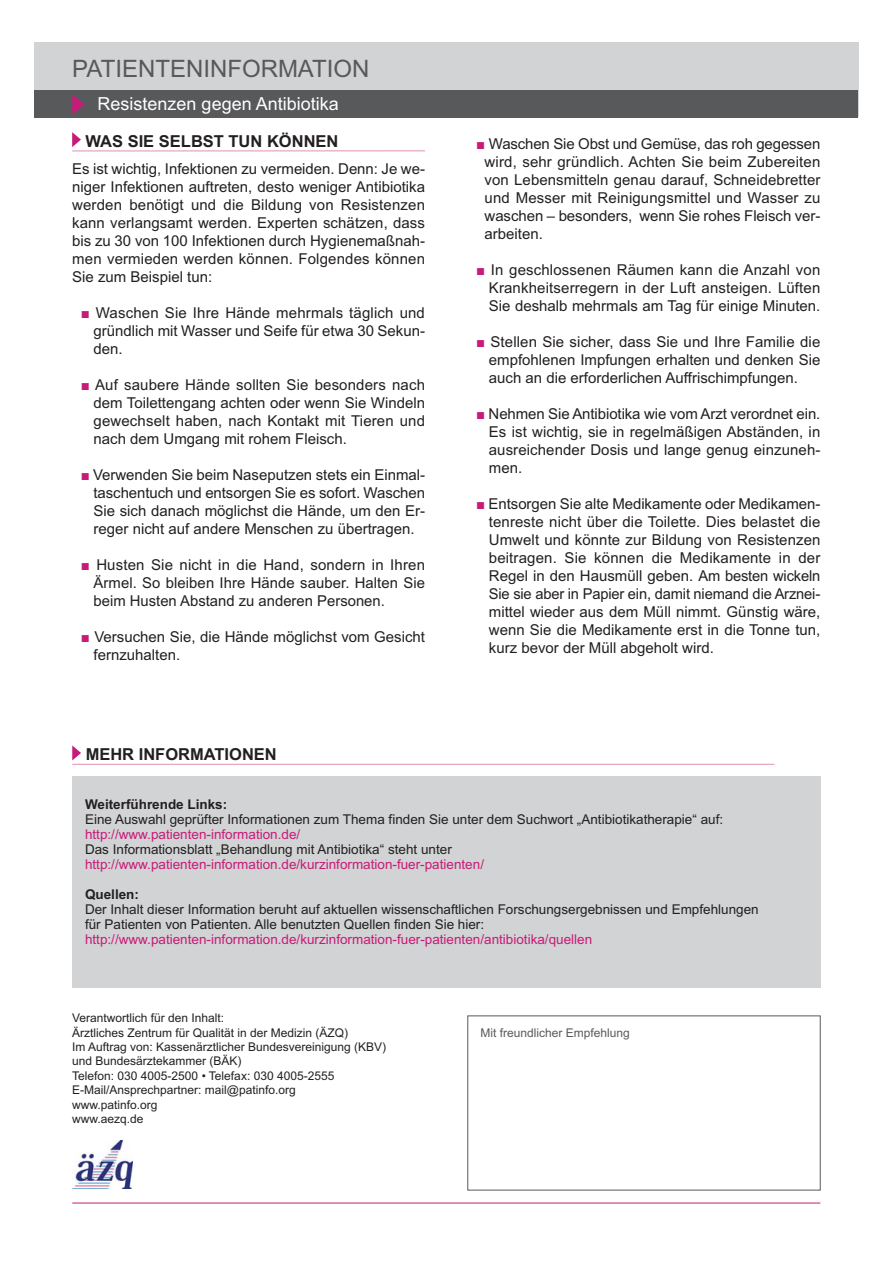
<style>
.page{position:relative;width:893px;height:1263px;background:#fff}
.page>*{position:absolute;margin:0;border:0;box-sizing:border-box;transform-origin:0 0}
.t1{font:24px "Arial";color:#58595b}
.t2{font:18px "Arial";color:#fff}
.t3{font:700 16.5px "Arial";color:#231f20}
.t4{font:15px/18px "Arial";color:#231f20;text-align:justify}
.t5{font:13.5px/15px "Arial";color:#231f20}
.t6{font:13.5px "Arial";color:#c81a78}
.t7{font:700 13.5px "Arial";color:#231f20}
.t8{font:12px/14.4px "Arial";color:#231f20}
.t9{font:12px "Arial";color:#58595b}
.s1{color:#c81a78}
</style>
<div class="page">
<div style="left:72px;top:776px;width:748px;height:212px;background:#d1d3d4"></div>
<hr style="left:72px;top:1203px;width:748px;height:1px;background:#c81a78">
<div style="left:34px;top:43px;width:825px;height:74px;background:#d1d3d4"></div>
<div style="left:34px;top:90px;width:823px;height:28px;background:#58595b"></div>
<hr style="left:72px;top:150px;width:353px;height:1px;background:#de93b1">
<svg style="left:72px;top:132px;width:9px;height:15px"></svg>
<hr style="left:72px;top:764px;width:702px;height:1px;background:#de93b1">
<svg style="left:72px;top:745px;width:9px;height:15px"></svg>
<svg style="left:72px;top:94px;width:13px;height:21px"></svg>
<img style="left:72px;top:1140px;width:60px;height:48px">
<h1 class="t1" style="left:72px;top:60px;width:299px">PATIENTENINFORMATION</h1>
<p class="t2" style="left:98px;top:97px;width:243px">Resistenzen gegen Antibiotika</p>
<p class="t3" style="left:86px;top:132px;width:254px">WAS SIE SELBST TUN KÖNNEN</p>
<p class="t4" style="left:72px;top:161px;width:354px">Es ist wichtig, Infektionen zu vermeiden. Denn: Je we&shy;niger Infektionen auftreten, desto weniger Antibiotika werden benötigt und die Bildung von Resistenzen kann verlangsamt werden. Experten schätzen, dass bis zu 30 von 100 Infektionen durch Hygienemaßnah&shy;men vermieden werden können. Folgendes können Sie zum Beispiel tun:</p>
<p class="t4" style="left:93px;top:305px;width:333px;text-indent:-13px"><span class="s1">■</span> Waschen Sie Ihre Hände mehrmals täglich und gründlich mit Wasser und Seife für etwa 30 Sekun&shy;den.</p>
<p class="t4" style="left:93px;top:377px;width:333px;text-indent:-13px"><span class="s1">■</span> Auf saubere Hände sollten Sie besonders nach dem Toilettengang achten oder wenn Sie Windeln gewechselt haben, nach Kontakt mit Tieren und nach dem Umgang mit rohem Fleisch.</p>
<p class="t4" style="left:94px;top:467px;width:333px;text-indent:-13px"><span class="s1">■</span> Verwenden Sie beim Naseputzen stets ein Einmal&shy;taschentuch und entsorgen Sie es sofort. Waschen Sie sich danach möglichst die Hände, um den Er&shy;reger nicht auf andere Menschen zu übertragen.</p>
<p class="t4" style="left:94px;top:557px;width:333px;text-indent:-13px"><span class="s1">■</span> Husten Sie nicht in die Hand, sondern in Ihren Ärmel. So bleiben Ihre Hände sauber. Halten Sie beim Husten Abstand zu anderen Personen.</p>
<p class="t4" style="left:94px;top:629px;width:333px;text-indent:-13px"><span class="s1">■</span> Versuchen Sie, die Hände möglichst vom Gesicht fernzuhalten.</p>
<p class="t4" style="left:485px;top:136px;width:337px;text-indent:-9px"><span class="s1">■</span> Waschen Sie Obst und Gemüse, das roh gegessen wird, sehr gründlich. Achten Sie beim Zubereiten von Lebensmitteln genau darauf, Schneidebretter und Messer mit Reinigungsmittel und Wasser zu waschen – besonders, wenn Sie rohes Fleisch ver&shy;arbeiten.</p>
<p class="t4" style="left:489px;top:262px;width:333px;text-indent:-13px"><span class="s1">■</span> In geschlossenen Räumen kann die Anzahl von Krankheitserregern in der Luft ansteigen. Lüften Sie deshalb mehrmals am Tag für einige Minuten.</p>
<p class="t4" style="left:489px;top:334px;width:333px;text-indent:-13px"><span class="s1">■</span> Stellen Sie sicher, dass Sie und Ihre Familie die empfohlenen Impfungen erhalten und denken Sie auch an die erforderlichen Auffrischimpfungen.</p>
<p class="t4" style="left:489px;top:406px;width:333px;text-indent:-13px"><span class="s1">■</span> Nehmen Sie Antibiotika wie vom Arzt verordnet ein.<br>Es ist wichtig, sie in regelmäßigen Abständen, in ausreichender Dosis und lange genug einzuneh&shy;men.</p>
<p class="t4" style="left:489px;top:496px;width:333px;text-indent:-13px"><span class="s1">■</span> Entsorgen Sie alte Medikamente oder Medikamen&shy;tenreste nicht über die Toilette. Dies belastet die Umwelt und könnte zur Bildung von Resistenzen beitragen. Sie können die Medikamente in der Regel in den Hausmüll geben. Am besten wickeln Sie sie aber in Papier ein, damit niemand die Arznei&shy;mittel wieder aus dem Müll nimmt. Günstig wäre, wenn Sie die Medikamente erst in die Tonne tun, kurz bevor der Müll abgeholt wird.</p>
<p class="t3" style="left:86px;top:745px;width:193px">MEHR INFORMATIONEN</p>
<p class="t7" style="left:85px;top:797px;width:144px">Weiterführende Links:</p>
<p class="t5" style="left:85px;top:814px;width:640px">Eine Auswahl geprüfter Informationen zum Thema finden Sie unter dem Suchwort „Antibiotikatherapie“ auf:</p>
<p class="t6" style="left:85px;top:830px;width:217px">http://www.patienten-information.de/</p>
<p class="t5" style="left:85px;top:844px;width:368px">Das Informationsblatt „Behandlung mit Antibiotika“ steht unter</p>
<p class="t6" style="left:85px;top:860px;width:400px">http://www.patienten-information.de/kurzinformation-fuer-patienten/</p>
<p class="t7" style="left:85px;top:887px;width:55px">Quellen:</p>
<p class="t5" style="left:85px;top:903px;width:675px">Der Inhalt dieser Information beruht auf aktuellen wissenschaftlichen Forschungsergebnissen und Empfehlungen für Patienten von Patienten. Alle benutzten Quellen finden Sie hier:</p>
<p class="t6" style="left:85px;top:935px;width:509px">http://www.patienten-information.de/kurzinformation-fuer-patienten/antibiotika/quellen</p>
<p class="t8" style="left:72px;top:1012px;width:315px">Verantwortlich für den Inhalt:<br>Ärztliches Zentrum für Qualität in der Medizin (ÄZQ)<br>Im Auftrag von: Kassenärztlicher Bundesvereinigung (KBV) und Bundesärztekammer (BÄK)<br>Telefon: 030 4005-2500 • Telefax: 030 4005-2555<br>E-Mail/Ansprechpartner: mail@patinfo.org<br>www.patinfo.org<br>www.aezq.de</p>
<p class="t9" style="left:480px;top:1028px;width:151px">Mit freundlicher Empfehlung</p>
</div>
